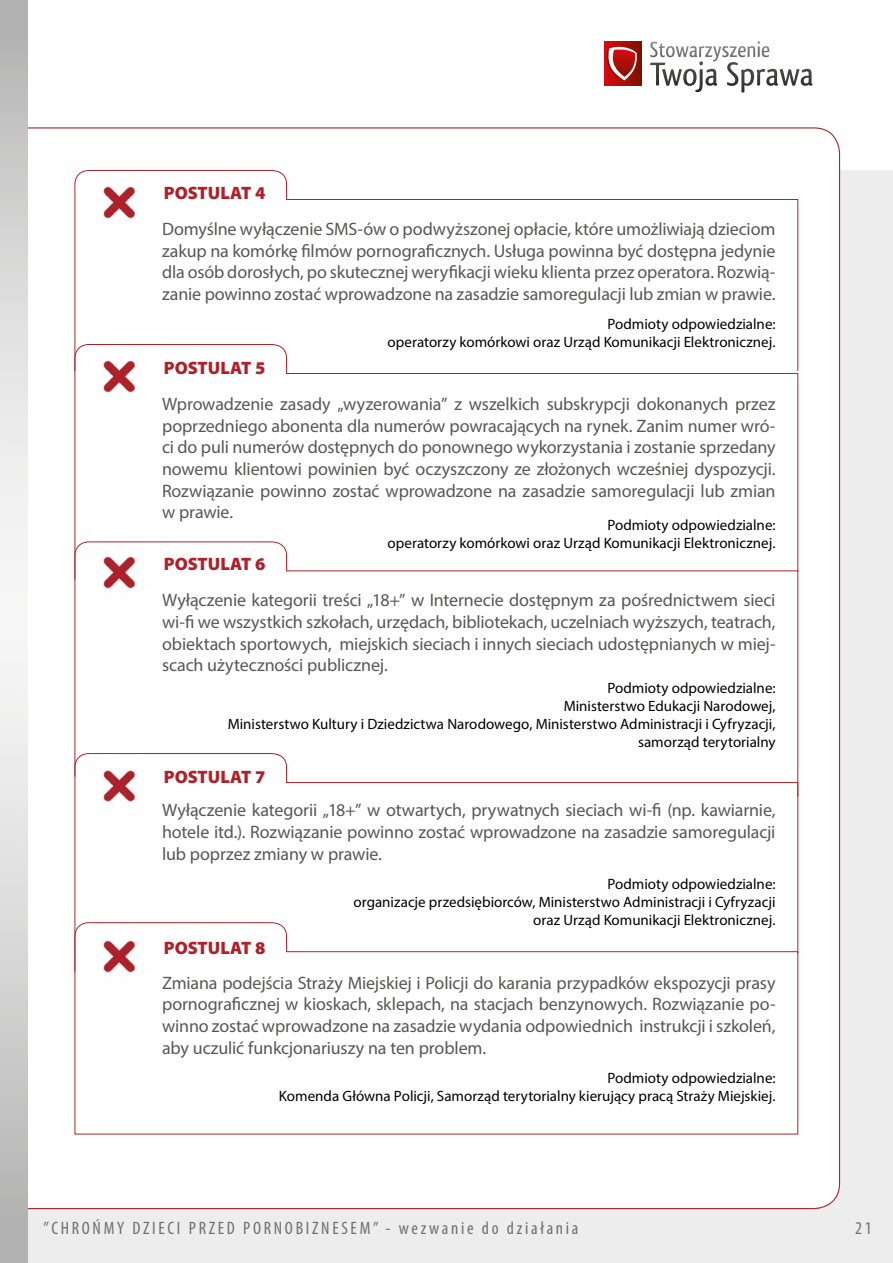
<style>
.page{position:relative;width:893px;height:1263px;background:#ededed}
.page>*{position:absolute;margin:0;border:0;box-sizing:border-box;transform-origin:0 0}
.t1{font:18px/21.6px "Myriad Pro";letter-spacing:-.01em;color:#575756;text-align:justify}
.t2{font:condensed 18px "Myriad Pro";letter-spacing:.15em;color:#706f6f}
.t3{font:900 18px "Myriad Pro";letter-spacing:-.005em;color:#ad222a}
.t4{font:15px/18px "Myriad Pro";color:#000;text-align:right}
</style>
<div class="page">
<div style="left:0;top:0;width:893px;height:170px;background:#fff"></div>
<svg style="left:650px;top:41px;width:162px;height:45px"></svg>
<svg style="left:604px;top:42px;width:37px;height:21px"></svg>
<svg style="left:605px;top:45px;width:33px;height:18px"></svg>
<div style="left:28px;top:127px;width:813px;height:1083px;background:#fff"></div>
<svg style="left:0;top:0;width:28px;height:1263px"></svg>
<svg style="left:74px;top:63px;width:724px;height:198px"></svg>
<div style="left:74px;top:261px;width:724px;height:211px;background:#fff"></div>
<div style="left:74px;top:972px;width:724px;height:163px;background:#fff"></div>
<img style="left:88px;top:972px;width:63px;height:16px">
<div style="left:74px;top:472px;width:724px;height:500px;background:#fff"></div>
<p class="t3" style="left:164px;top:183px;width:103px">POSTULAT 4</p>
<p class="t1" style="left:162px;top:218px;width:615px">Domyślne wyłączenie SMS-ów o podwyższonej opłacie, które umożliwiają dzieciom zakup na komórkę filmów pornograficznych. Usługa powinna być dostępna jedynie dla osób dorosłych, po skutecznej weryfikacji wieku klienta przez operatora. Rozwią&shy;zanie powinno zostać wprowadzone na zasadzie samoregulacji lub zmian w prawie.</p>
<p class="t4" style="left:388px;top:315px;width:389px">Podmioty odpowiedzialne:<br>operatorzy komórkowi oraz Urząd Komunikacji Elektronicznej.</p>
<p class="t3" style="left:164px;top:358px;width:103px">POSTULAT 5</p>
<p class="t1" style="left:162px;top:393px;width:615px">Wprowadzenie zasady „wyzerowania” z wszelkich subskrypcji dokonanych przez poprzedniego abonenta dla numerów powracających na rynek. Zanim numer wró&shy;ci do puli numerów dostępnych do ponownego wykorzystania i zostanie sprzedany nowemu klientowi powinien być oczyszczony ze złożonych wcześniej dyspozycji.<br>Rozwiązanie powinno zostać wprowadzone na zasadzie samoregulacji lub zmian w prawie.</p>
<p class="t4" style="left:388px;top:516px;width:389px">Podmioty odpowiedzialne:<br>operatorzy komórkowi oraz Urząd Komunikacji Elektronicznej.</p>
<p class="t3" style="left:164px;top:554px;width:103px">POSTULAT 6</p>
<p class="t1" style="left:162px;top:589px;width:615px">Wyłączenie kategorii treści „18+” w Internecie dostępnym za pośrednictwem sieci wi-fi we wszystkich szkołach, urzędach, bibliotekach, uczelniach wyższych, teatrach, obiektach sportowych, miejskich sieciach i innych sieciach udostępnianych w miej&shy;scach użyteczności publicznej.</p>
<p class="t4" style="left:228px;top:679px;width:549px">Podmioty odpowiedzialne:<br>Ministerstwo Edukacji Narodowej,<br>Ministerstwo Kultury i Dziedzictwa Narodowego, Ministerstwo Administracji i Cyfryzacji, samorząd terytorialny</p>
<p class="t3" style="left:164px;top:766px;width:103px">POSTULAT 7</p>
<p class="t1" style="left:162px;top:799px;width:615px">Wyłączenie kategorii „18+” w otwartych, prywatnych sieciach wi-fi (np. kawiarnie, hotele itd.). Rozwiązanie powinno zostać wprowadzone na zasadzie samoregulacji lub poprzez zmiany w prawie.</p>
<p class="t4" style="left:354px;top:875px;width:423px">Podmioty odpowiedzialne:<br>organizacje przedsiębiorców, Ministerstwo Administracji i Cyfryzacji oraz Urząd Komunikacji Elektronicznej.</p>
<p class="t3" style="left:164px;top:938px;width:103px">POSTULAT 8</p>
<p class="t1" style="left:162px;top:972px;width:615px">Zmiana podejścia Straży Miejskiej i Policji do karania przypadków ekspozycji prasy pornograficznej w kioskach, sklepach, na stacjach benzynowych. Rozwiązanie po&shy;winno zostać wprowadzone na zasadzie wydania odpowiednich instrukcji i szkoleń, aby uczulić funkcjonariuszy na ten problem.</p>
<p class="t4" style="left:279px;top:1069px;width:498px">Podmioty odpowiedzialne:<br>Komenda Główna Policji, Samorząd terytorialny kierujący pracą Straży Miejskiej.</p>
<p class="t2" style="left:44px;top:1217px;width:536px">”CHROŃMY DZIECI PRZED PORNOBIZNESEM” - wezwanie do działania</p>
<p class="t2" style="left:855px;top:1217px;width:18px">21</p>
</div>
